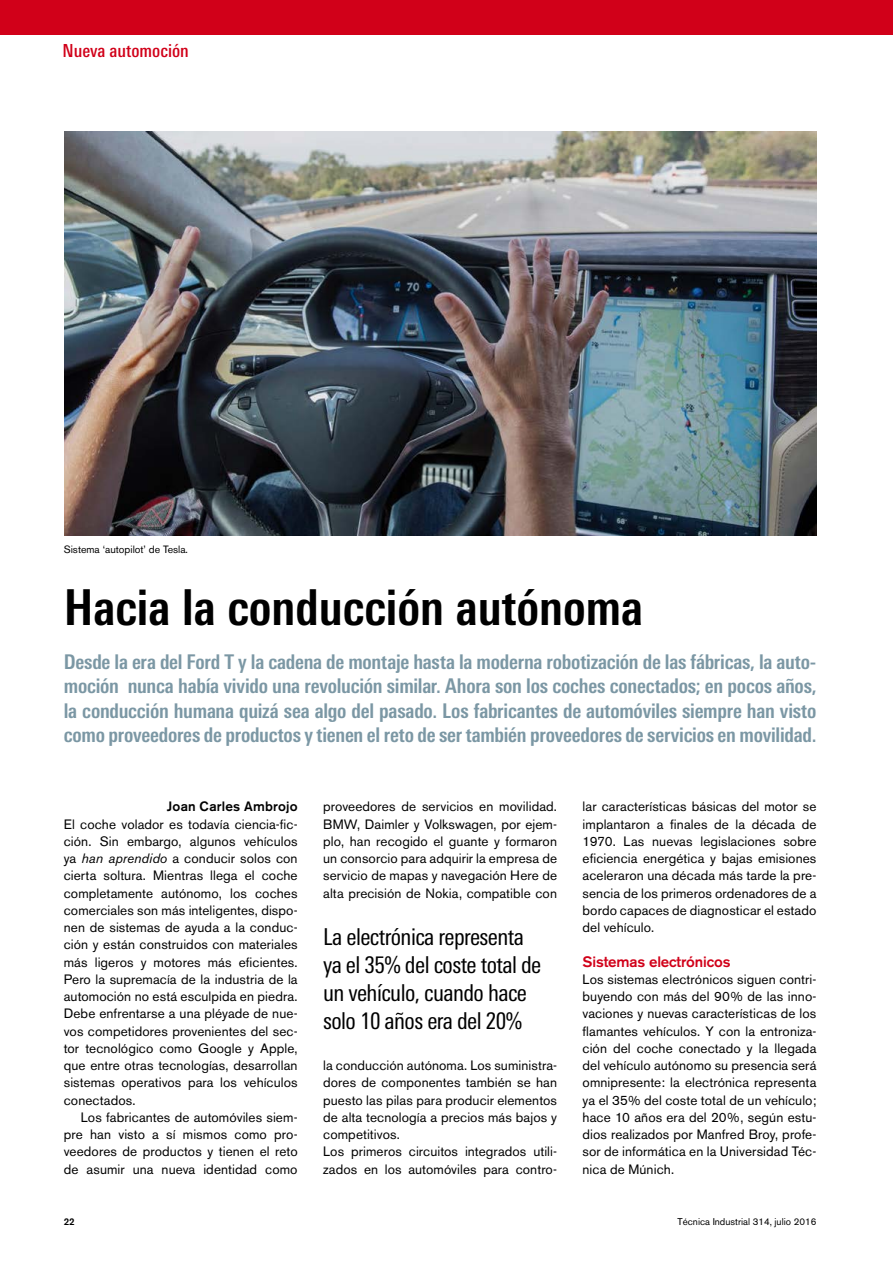
<style>
.page{position:relative;width:893px;height:1263px;background:#fff}
.page>*{position:absolute;margin:0;border:0;box-sizing:border-box;transform-origin:0 0}
.t1{font:700 condensed 49.5px "LT Univers";color:#000}
.t2{font:condensed 23.25px/27.9px "LT Univers";letter-spacing:-.025em;color:#000}
.t3{font:700 condensed 20.25px/24.3px "LT Univers";letter-spacing:-.015em;color:#7b97a4;text-align:justify}
.t4{font:500 condensed 18px "LT Univers";color:#d10019}
.t5{font:500 15px "Akzidenz Grotesk BE";letter-spacing:-.01em;color:#d10019}
.t6{font:13.5px/17.2px "Akzidenz Grotesk BE";letter-spacing:.005em;color:#000;text-align:justify}
.t7{font:500 13.5px "Akzidenz Grotesk BE";letter-spacing:.015em;color:#000}
.t8{font:10.5px "Akzidenz Grotesk BE";color:#000}
.t9{font:9.75px "Akzidenz Grotesk BE";color:#000}
.t10{font:500 9.75px "Akzidenz Grotesk BE";color:#000}
.s1{font-style:italic}
</style>
<div class="page">
<div style="left:0;top:0;width:893px;height:34px;background:#d10019"></div>
<img style="left:64px;top:132px;width:752px;height:403px">
<h3 class="t4" style="left:63px;top:40px;width:128px">Nueva automoción</h3>
<p class="t8" style="left:64px;top:543px;width:126px">Sistema ‘autopilot’ de Tesla.</p>
<h1 class="t1" style="left:64px;top:579px;width:581px">Hacia la conducción autónoma</h1>
<p class="t3" style="left:64px;top:650px;width:754px">Desde la era del Ford T y la cadena de montaje hasta la moderna robotización de las fábricas, la auto&shy;moción nunca había vivido una revolución similar. Ahora son los coches conectados; en pocos años, la conducción humana quizá sea algo del pasado. Los fabricantes de automóviles siempre han visto como proveedores de productos y tienen el reto de ser también proveedores de servicios en movilidad.</p>
<p class="t7" style="left:167px;top:798px;width:132px">Joan Carles Ambrojo</p>
<p class="t6" style="left:64px;top:815px;width:235px">El coche volador es todavía ciencia-fic&shy;ción. Sin embargo, algunos vehículos ya <span class="s1">han aprendido</span> a conducir solos con cierta soltura. Mientras llega el coche completamente autónomo, los coches comerciales son más inteligentes, dispo&shy;nen de sistemas de ayuda a la conduc&shy;ción y están construidos con materiales más ligeros y motores más eficientes.<br>Pero la supremacía de la industria de la automoción no está esculpida en piedra.<br>Debe enfrentarse a una pléyade de nue&shy;vos competidores provenientes del sec&shy;tor tecnológico como Google y Apple, que entre otras tecnologías, desarrollan sistemas operativos para los vehículos conectados.</p>
<p class="t6" style="left:64px;top:1108px;width:235px;text-indent:17px">Los fabricantes de automóviles siem&shy;pre han visto a sí mismos como pro&shy;veedores de productos y tienen el reto de asumir una nueva identidad como</p>
<p class="t6" style="left:323px;top:798px;width:235px">proveedores de servicios en movilidad.<br>BMW, Daimler y Volkswagen, por ejem&shy;plo, han recogido el guante y formaron un consorcio para adquirir la empresa de servicio de mapas y navegación Here de alta precisión de Nokia, compatible con</p>
<h2 class="t2" style="left:323px;top:923px;width:220px">La electrónica representa ya el 35% del coste total de un vehículo, cuando hace solo 10 años era del 20%</h2>
<p class="t6" style="left:323px;top:1057px;width:235px;text-align:left">la conducción autónoma. Los suministra&shy;dores de componentes también se han puesto las pilas para producir elementos de alta tecnología a precios más bajos y competitivos.<br>Los primeros circuitos integrados utili&shy;zados en los automóviles para contro-</p>
<p class="t6" style="left:583px;top:798px;width:235px">lar características básicas del motor se implantaron a finales de la década de 1970. Las nuevas legislaciones sobre eficiencia energética y bajas emisiones aceleraron una década más tarde la pre&shy;sencia de los primeros ordenadores de a bordo capaces de diagnosticar el estado del vehículo.</p>
<p class="t5" style="left:583px;top:952px;width:149px">Sistemas electrónicos</p>
<p class="t6" style="left:583px;top:970px;width:235px">Los sistemas electrónicos siguen contri&shy;buyendo con más del 90% de las inno&shy;vaciones y nuevas características de los flamantes vehículos. Y con la entroniza&shy;ción del coche conectado y la llegada del vehículo autónomo su presencia será omnipresente: la electrónica representa ya el 35% del coste total de un vehículo; hace 10 años era del 20%, según estu&shy;dios realizados por Manfred Broy, profe&shy;sor de informática en la Universidad Téc&shy;nica de Múnich.</p>
<p class="t10" style="left:64px;top:1216px;width:12px">22</p>
<p class="t9" style="left:677px;top:1216px;width:140px">Técnica Industrial 314, julio 2016</p>
</div>
